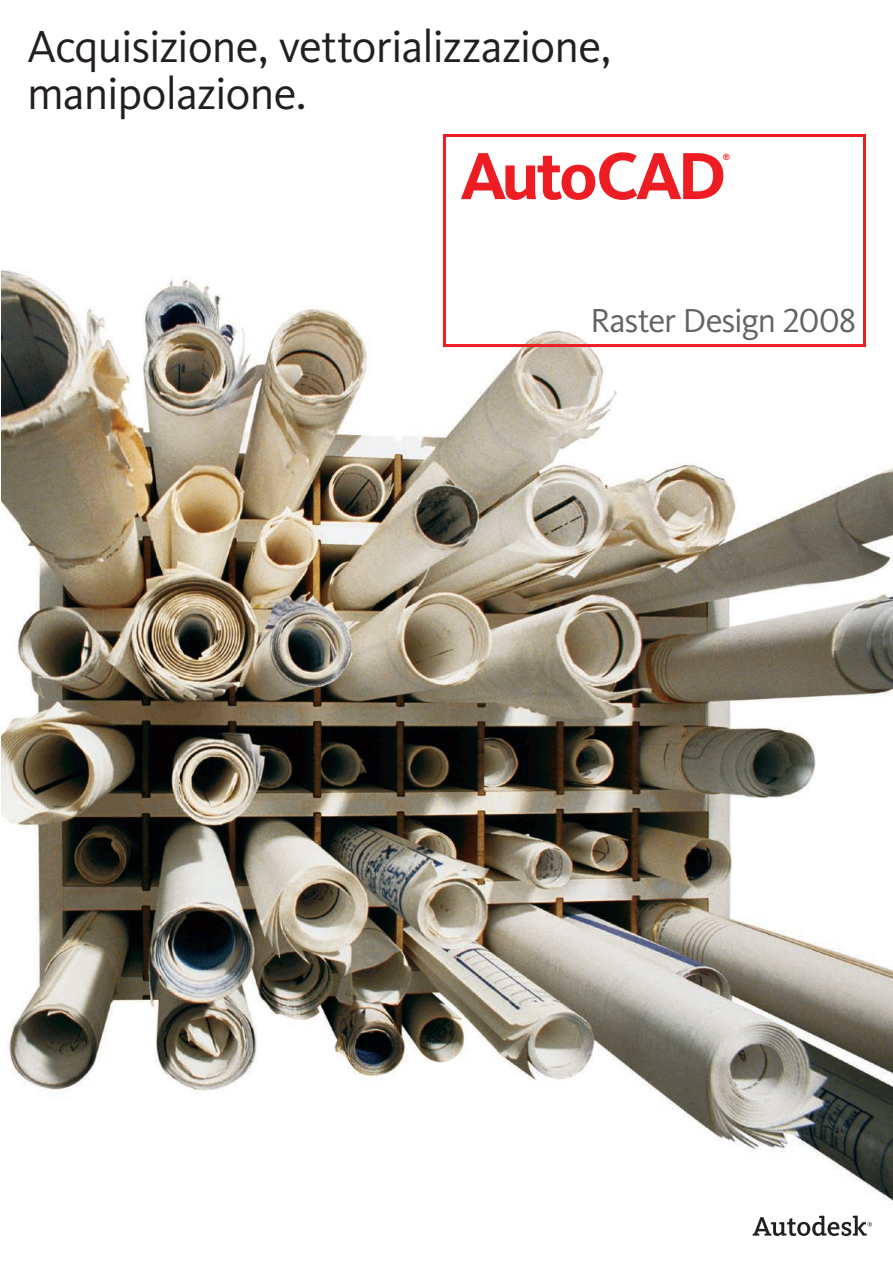
<style>
.page{position:relative;width:893px;height:1263px;background:#fff}
.page>*{position:absolute;margin:0;border:0;box-sizing:border-box;transform-origin:0 0}
.t1{font:700 69px "Kievit Pro";letter-spacing:-.05em;color:#ee1d23}
.t2{font:46.5px/46.5px "Kievit Pro";letter-spacing:-.02em;color:#231f20}
.t3{font:34.5px "Kievit Pro";letter-spacing:-.03em;color:#636366}
.t4{font:700 8.7px "Kievit Pro";color:#ee1d23}
</style>
<div class="page">
<img style="left:1px;top:270px;width:892px;height:966px">
<svg style="left:753px;top:1215px;width:119px;height:21px"></svg>
<div style="left:443px;top:134px;width:423px;height:213px;border:3px solid #ee1d23"></div>
<p class="t2" style="left:27px;top:23px;width:585px">Acquisizione, vettorializzazione, manipolazione.</p>
<h1 class="t1" style="left:460px;top:134px;width:268px">AutoCAD</h1>
<p class="t4" style="left:723px;top:152px;width:9px">®</p>
<p class="t3" style="left:591px;top:300px;width:267px">Raster Design 2008</p>
</div>
